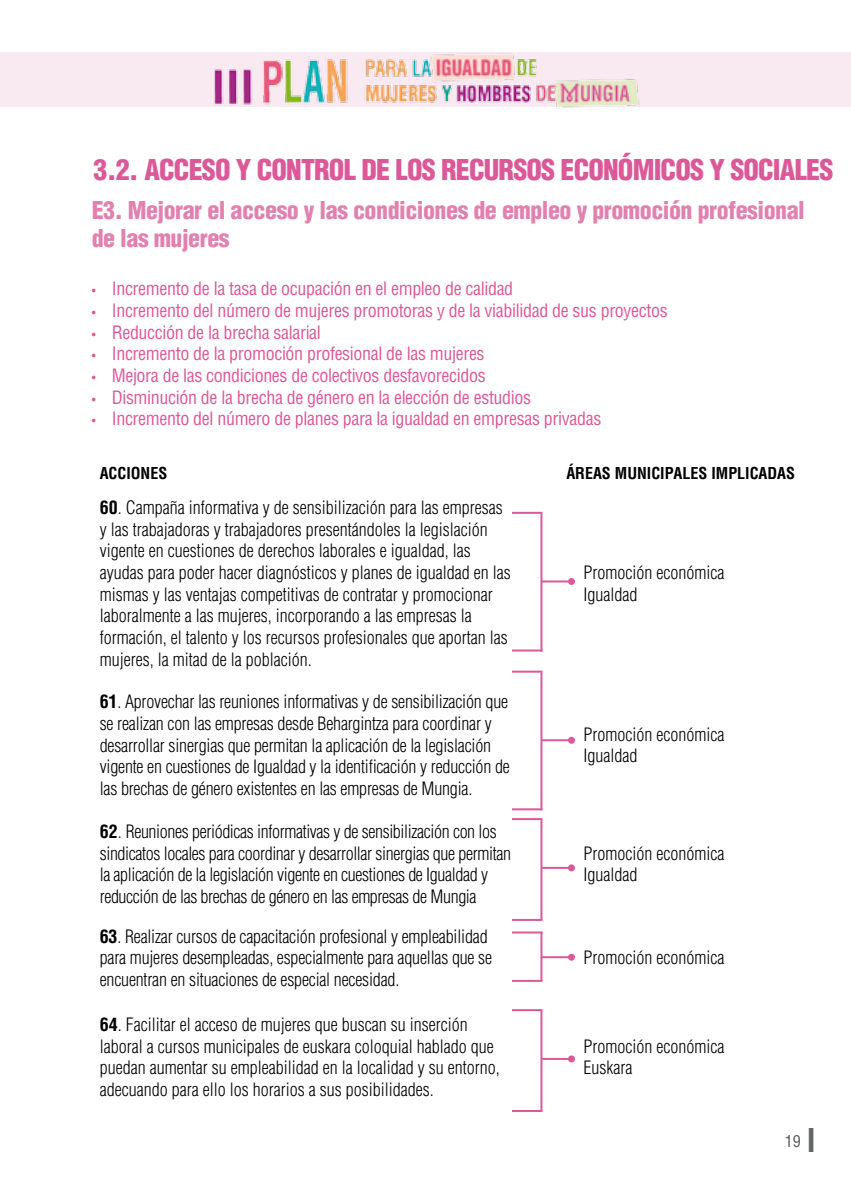
<style>
.page{position:relative;width:851px;height:1191px;background:#fff}
.page>*{position:absolute;margin:0;border:0;box-sizing:border-box;transform-origin:0 0}
.t1{font:700 condensed 32px "Helvetica LT Std";color:#646567}
.t2{font:900 condensed 28px "Helvetica LT Std";letter-spacing:-.03em;color:#db5998}
.t3{font:900 condensed 24px/28.8px "Helvetica LT Std";letter-spacing:-.02em;color:#e181af}
.t4{font:300 condensed 18px/21.6px "Helvetica LT Std";color:#000}
.t5{font:condensed 18px "Helvetica LT Std";letter-spacing:-.02em;color:#db5998}
.t6{font:300 condensed 18px/21.6px "Helvetica LT Std";letter-spacing:-.02em;color:#000}
.t7{font:700 condensed 16px "Helvetica LT Std";color:#000}
.t8{font:condensed 16px "Helvetica LT Std";color:#58585a}
.s1{font-size:12px}
.s2{font-weight:700}
</style>
<div class="page">
<img style="left:0;top:52px;width:850px;height:57px">
<hr style="left:512px;top:1110px;width:30px;height:2px;background:#db5998">
<hr style="left:512px;top:1009px;width:30px;height:2px;background:#db5998">
<hr style="left:541px;top:1058px;width:30px;height:2px;background:#db5998">
<hr style="left:540px;top:1010px;width:2px;height:101px;background:#db5998">
<div style="left:568px;top:1055px;width:7px;height:7px;background:#db5998;border-radius:50%"></div>
<hr style="left:512px;top:919px;width:30px;height:2px;background:#db5998">
<hr style="left:512px;top:818px;width:30px;height:2px;background:#db5998">
<hr style="left:541px;top:867px;width:30px;height:2px;background:#db5998">
<hr style="left:540px;top:819px;width:2px;height:101px;background:#db5998">
<div style="left:568px;top:864px;width:7px;height:7px;background:#db5998;border-radius:50%"></div>
<hr style="left:512px;top:512px;width:30px;height:2px;background:#db5998">
<hr style="left:541px;top:580px;width:30px;height:2px;background:#db5998">
<hr style="left:512px;top:649px;width:30px;height:2px;background:#db5998">
<hr style="left:540px;top:513px;width:2px;height:138px;background:#db5998">
<div style="left:568px;top:578px;width:7px;height:7px;background:#db5998;border-radius:50%"></div>
<hr style="left:512px;top:670px;width:30px;height:2px;background:#db5998">
<hr style="left:541px;top:739px;width:30px;height:2px;background:#db5998">
<hr style="left:512px;top:808px;width:30px;height:2px;background:#db5998">
<hr style="left:540px;top:672px;width:2px;height:138px;background:#db5998">
<div style="left:568px;top:737px;width:7px;height:7px;background:#db5998;border-radius:50%"></div>
<hr style="left:512px;top:931px;width:30px;height:2px;background:#db5998">
<hr style="left:541px;top:956px;width:30px;height:2px;background:#db5998">
<hr style="left:512px;top:980px;width:30px;height:2px;background:#db5998">
<hr style="left:540px;top:931px;width:2px;height:50px;background:#db5998">
<div style="left:568px;top:953px;width:7px;height:7px;background:#db5998;border-radius:50%"></div>
<h2 class="t2" style="left:94px;top:152px;width:741px">3.2. ACCESO Y CONTROL DE LOS RECURSOS ECONÓMICOS Y SOCIALES</h2>
<h3 class="t3" style="left:92px;top:195px;width:714px">E3. Mejorar el acceso y las condiciones de empleo y promoción profesional de las mujeres</h3>
<p class="t5" style="left:92px;top:278px;width:423px"><span class="s1">•</span> Incremento de la tasa de ocupación en el empleo de calidad</p>
<p class="t5" style="left:92px;top:299px;width:577px"><span class="s1">•</span> Incremento del número de mujeres promotoras y de la viabilidad de sus proyectos</p>
<p class="t5" style="left:92px;top:321px;width:231px"><span class="s1">•</span> Reducción de la brecha salarial</p>
<p class="t5" style="left:92px;top:342px;width:394px"><span class="s1">•</span> Incremento de la promoción profesional de las mujeres</p>
<p class="t5" style="left:92px;top:364px;width:395px"><span class="s1">•</span> Mejora de las condiciones de colectivos desfavorecidos</p>
<p class="t5" style="left:92px;top:386px;width:441px"><span class="s1">•</span> Disminución de la brecha de género en la elección de estudios</p>
<p class="t5" style="left:92px;top:407px;width:511px"><span class="s1">•</span> Incremento del número de planes para la igualdad en empresas privadas</p>
<p class="t7" style="left:100px;top:463px;width:69px">ACCIONES</p>
<p class="t7" style="left:566px;top:463px;width:230px">ÁREAS MUNICIPALES IMPLICADAS</p>
<p class="t4" style="left:100px;top:497px;width:412px"><span class="s2">60</span>. Campaña informativa y de sensibilización para las empresas y las trabajadoras y trabajadores presentándoles la legislación vigente en cuestiones de derechos laborales e igualdad, las ayudas para poder hacer diagnósticos y planes de igualdad en las mismas y las ventajas competitivas de contratar y promocionar laboralmente a las mujeres, incorporando a las empresas la formación, el talento y los recursos profesionales que aportan las mujeres, la mitad de la población.</p>
<p class="t4" style="left:583px;top:561px;width:142px">Promoción económica<br>Igualdad</p>
<p class="t4" style="left:100px;top:691px;width:411px"><span class="s2">61</span>. Aprovechar las reuniones informativas y de sensibilización que se realizan con las empresas desde Behargintza para coordinar y desarrollar sinergias que permitan la aplicación de la legislación vigente en cuestiones de Igualdad y la identificación y reducción de las brechas de género existentes en las empresas de Mungia.</p>
<p class="t6" style="left:100px;top:820px;width:413px"><span class="s2">62</span>. Reuniones periódicas informativas y de sensibilización con los sindicatos locales para coordinar y desarrollar sinergias que permitan la aplicación de la legislación vigente en cuestiones de Igualdad y reducción de las brechas de género en las empresas de Mungia</p>
<p class="t4" style="left:100px;top:925px;width:394px"><span class="s2">63</span>. Realizar cursos de capacitación profesional y empleabilidad para mujeres desempleadas, especialmente para aquellas que se encuentran en situaciones de especial necesidad.</p>
<p class="t4" style="left:100px;top:1013px;width:401px"><span class="s2">64</span>. Facilitar el acceso de mujeres que buscan su inserción laboral a cursos municipales de euskara coloquial hablado que puedan aumentar su empleabilidad en la localidad y su entorno, adecuando para ello los horarios a sus posibilidades.</p>
<p class="t4" style="left:583px;top:723px;width:142px">Promoción económica<br>Igualdad</p>
<p class="t4" style="left:583px;top:842px;width:142px">Promoción económica<br>Igualdad</p>
<p class="t4" style="left:583px;top:946px;width:142px">Promoción económica</p>
<p class="t4" style="left:583px;top:1035px;width:142px">Promoción económica<br>Euskara</p>
<p class="t8" style="left:784px;top:1131px;width:17px">19</p>
<h1 class="t1" style="left:806px;top:1120px;width:10px">I</h1>
</div>
